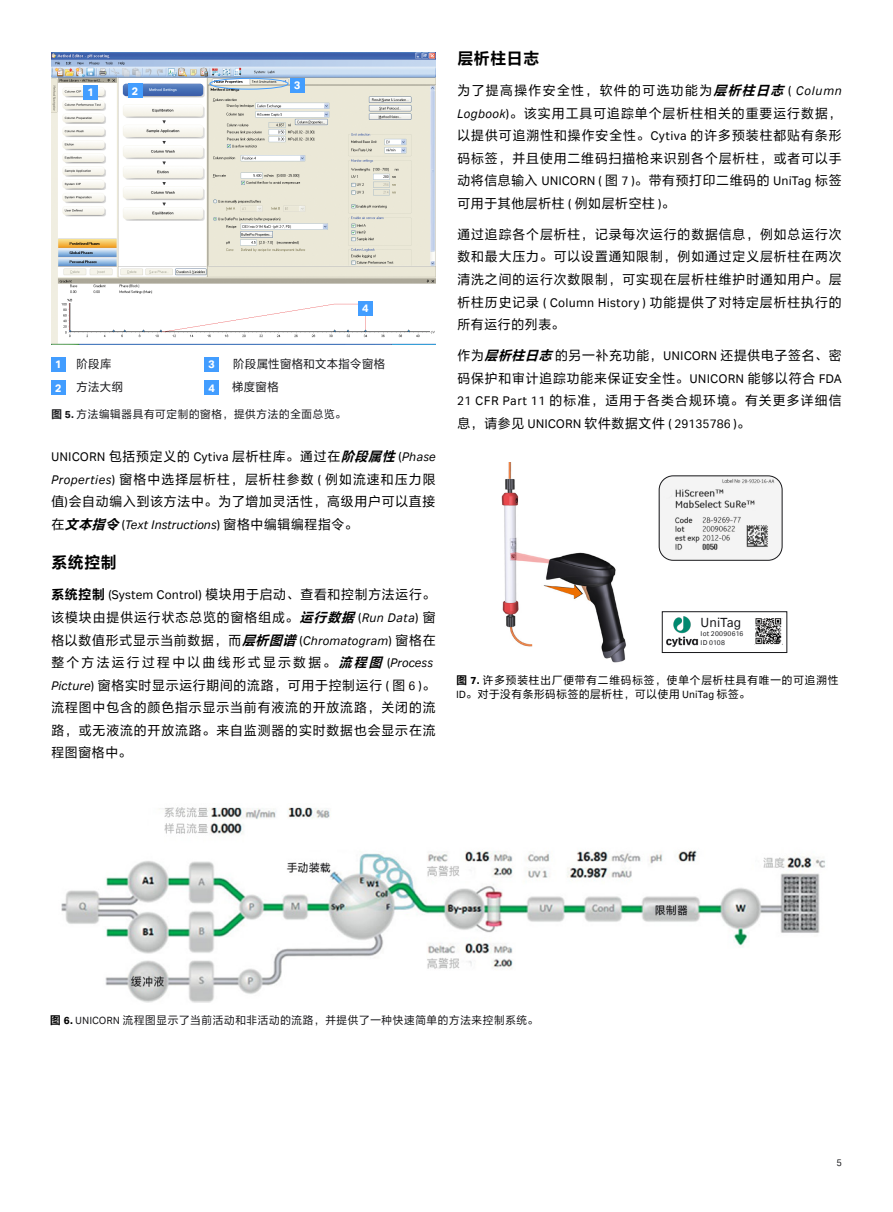
<style>
.page{position:relative;width:893px;height:1212px;background:#fff}
.page>*{position:absolute;margin:0;border:0;box-sizing:border-box;transform-origin:0 0}
.t1{font:16.5px "FZLTCH Pro GB1 4";color:#000}
.Body_text{font:14.25px "Cytiva Aktiv";color:#18181b}
.t2{font:13.5px/22.5px "FZLTH Pro GB1 4";letter-spacing:.02em;color:#000;text-align:justify}
.Table_text{font:12px "FZLTH Pro GB1 4";letter-spacing:-.02em;color:#18181b}
.t3{font:700 12px "Cytiva Aktiv";color:#fff}
.图注{font:11.25px "FZLTH Pro GB1 4";color:#18181b}
.t4{font:11.25px/14.2px "FZLTH Pro GB1 4";letter-spacing:.02em;color:#000}
.t5{font:10.5px "Cytiva Aktiv";color:#18181b}
.Body_text-2{font:7.5px/9px "Cytiva Aktiv";letter-spacing:.025em;color:#18181b}
.s1{font-family:"FZLTCH Pro GB1 4"}
.s2{font-family:"Cytiva Aktiv";font-weight:700}
.s3{font-family:"FZLTCH Pro GB1 4";font-style:italic}
.s4{font-family:"Cytiva Aktiv"}
.s5{font-family:"Cytiva Aktiv";font-style:italic}
.s6{font-family:"FZLTCH Pro GB1 4";color:#000}
.s7{font-family:"Cytiva Aktiv";font-weight:700;color:#000}
</style>
<div class="page">
<img style="left:51px;top:52px;width:385px;height:292px">
<img style="left:61px;top:807px;width:764px;height:196px">
<div style="left:51px;top:357px;width:15px;height:15px;background:#429dff"></div>
<div style="left:51px;top:380px;width:15px;height:15px;background:#429dff"></div>
<div style="left:204px;top:380px;width:15px;height:15px;background:#429dff"></div>
<div style="left:204px;top:357px;width:15px;height:15px;background:#429dff"></div>
<div style="left:83px;top:85px;width:15px;height:15px;background:#429dff"></div>
<div style="left:128px;top:83px;width:14px;height:15px;background:#429dff"></div>
<div style="left:358px;top:301px;width:15px;height:15px;background:#429dff"></div>
<div style="left:290px;top:78px;width:15px;height:14px;background:#429dff"></div>
<img style="left:501px;top:463px;width:125px;height:200px">
<img style="left:659px;top:476px;width:123px;height:84px">
<div style="left:659px;top:475px;width:123px;height:86px;border:1px solid #18181b;border-radius:14px"></div>
<div style="left:662px;top:611px;width:125px;height:42px;border:1px solid #18181b"></div>
<img style="left:755px;top:618px;width:27px;height:26px">
<img style="left:661px;top:611px;width:42px;height:40px">
<div style="left:210px;top:78px;width:78px;height:12px;border:1px solid #429dff;border-radius:50%"></div>
<p class="t3" style="left:87px;top:86px;width:9px">1</p>
<p class="t3" style="left:131px;top:84px;width:9px">2</p>
<p class="t3" style="left:294px;top:78px;width:9px">3</p>
<p class="t3" style="left:362px;top:302px;width:9px">4</p>
<p class="Table_text" style="left:76px;top:357px;width:37px">阶段库</p>
<p class="Table_text" style="left:233px;top:357px;width:154px">阶段属性窗格和文本指令窗格</p>
<p class="Table_text" style="left:76px;top:380px;width:49px">方法大纲</p>
<p class="Table_text" style="left:232px;top:380px;width:49px">梯度窗格</p>
<p class="t3" style="left:208px;top:358px;width:9px">3</p>
<p class="t3" style="left:55px;top:358px;width:9px">1</p>
<p class="t3" style="left:55px;top:381px;width:9px">2</p>
<p class="t3" style="left:208px;top:381px;width:9px">4</p>
<p class="图注" style="left:51px;top:408px;width:297px"><span class="s1">图</span> <span class="s2">5.</span> 方法编辑器具有可定制的窗格，提供方法的全面总览。</p>
<p class="t1" style="left:457px;top:49px;width:84px">层析柱日志</p>
<p class="t2" style="left:457px;top:80px;width:386px">为了提高操作安全性，软件的可选功能为<span class="s3">层析柱日志</span><span class="s4">(</span> <span class="s5">Column Logbook</span><span class="s4">)</span>。该实用工具可追踪单个层析柱相关的重要运行数据，以提供可追溯性和操作安全性。<span class="s4">Cytiva</span> 的许多预装柱都贴有条形码标签，并且使用二维码扫描枪来识别各个层析柱，或者可以手动将信息输入 <span class="s4">UNICORN (</span> 图 <span class="s4">7 )</span>。带有预打印二维码的 <span class="s4">UniTag</span> 标签可用于其他层析柱 <span class="s4">(</span> 例如层析空柱 <span class="s4">)</span>。</p>
<p class="t2" style="left:457px;top:223px;width:386px">通过追踪各个层析柱，记录每次运行的数据信息，例如总运行次数和最大压力。可以设置通知限制，例如通过定义层析柱在两次清洗之间的运行次数限制，可实现在层析柱维护时通知用户。层析柱历史记录 <span class="s4">( Column History )</span> 功能提供了对特定层析柱执行的所有运行的列表。</p>
<p class="t2" style="left:457px;top:344px;width:386px">作为<span class="s3">层析柱日志</span>的另一补充功能，<span class="s4">UNICORN</span> 还提供电子签名、密码保护和审计追踪功能来保证安全性。<span class="s4">UNICORN</span> 能够以符合 <span class="s4">FDA 21 CFR Part 11</span> 的标准，适用于各类合规环境。有关更多详细信息，请参见 <span class="s4">UNICORN</span> 软件数据文件 <span class="s4">( 29135786 )</span>。</p>
<p class="t2" style="left:51px;top:446px;width:386px"><span class="s4">UNICORN</span> 包括预定义的 <span class="s4">Cytiva</span> 层析柱库。通过在<span class="s3">阶段属性</span><span class="s4">(</span><span class="s5">Phase Properties</span><span class="s4">)</span> 窗格中选择层析柱，层析柱参数 <span class="s4">(</span> 例如流速和压力限值<span class="s4">)</span>会自动编入到该方法中。为了增加灵活性，高级用户可以直接在<span class="s3">文本指令</span><span class="s4">(</span><span class="s5">Text Instructions</span><span class="s4">)</span> 窗格中编辑编程指令。</p>
<p class="t1" style="left:51px;top:553px;width:67px">系统控制</p>
<p class="t2" style="left:51px;top:584px;width:386px"><span class="s1">系统控制</span> <span class="s4">(System Control)</span> 模块用于启动、查看和控制方法运行。该模块由提供运行状态总览的窗格组成。<span class="s3">运行数据</span><span class="s4">(</span><span class="s5">Run Data</span><span class="s4">)</span> 窗格以数值形式显示当前数据，而<span class="s3">层析图谱</span><span class="s4">(</span><span class="s5">Chromatogram</span><span class="s4">)</span> 窗格在整个方法运行过程中以曲线形式显示数据。<span class="s3">流程图</span><span class="s4">(</span><span class="s5">Process</span></p>
<p class="t2" style="left:51px;top:674px;width:386px"><span class="s5">Picture</span><span class="s4">)</span> 窗格实时显示运行期间的流路，可用于控制运行 <span class="s4">(</span> 图 <span class="s4">6 )</span>。流程图中包含的颜色指示显示当前有液流的开放流路，关闭的流路，或无液流的开放流路。来自监测器的实时数据也会显示在流程图窗格中。</p>
<p class="t4" style="left:456px;top:673px;width:384px"><span class="s1">图</span> <span class="s2">7.</span> 许多预装柱出厂便带有二维码标签，使单个层析柱具有唯一的可追溯性<br><span class="s4">ID</span>。对于没有条形码标签的层析柱，可以使用 <span class="s4">UniTag</span> 标签。</p>
<p class="Body_text" style="left:701px;top:615px;width:42px">UniTag</p>
<p class="Body_text-2" style="left:701px;top:629px;width:44px">Iot 20090616<br>ID 0108</p>
<p class="图注" style="left:50px;top:1014px;width:490px"><span class="s6">图</span> <span class="s7">6.</span> <span class="s4">UNICORN</span> 流程图显示了当前活动和非活动的流路，并提供了一种快速简单的方法来控制系统。</p>
<p class="t5" style="left:836px;top:1157px;width:7px">5</p>
</div>
